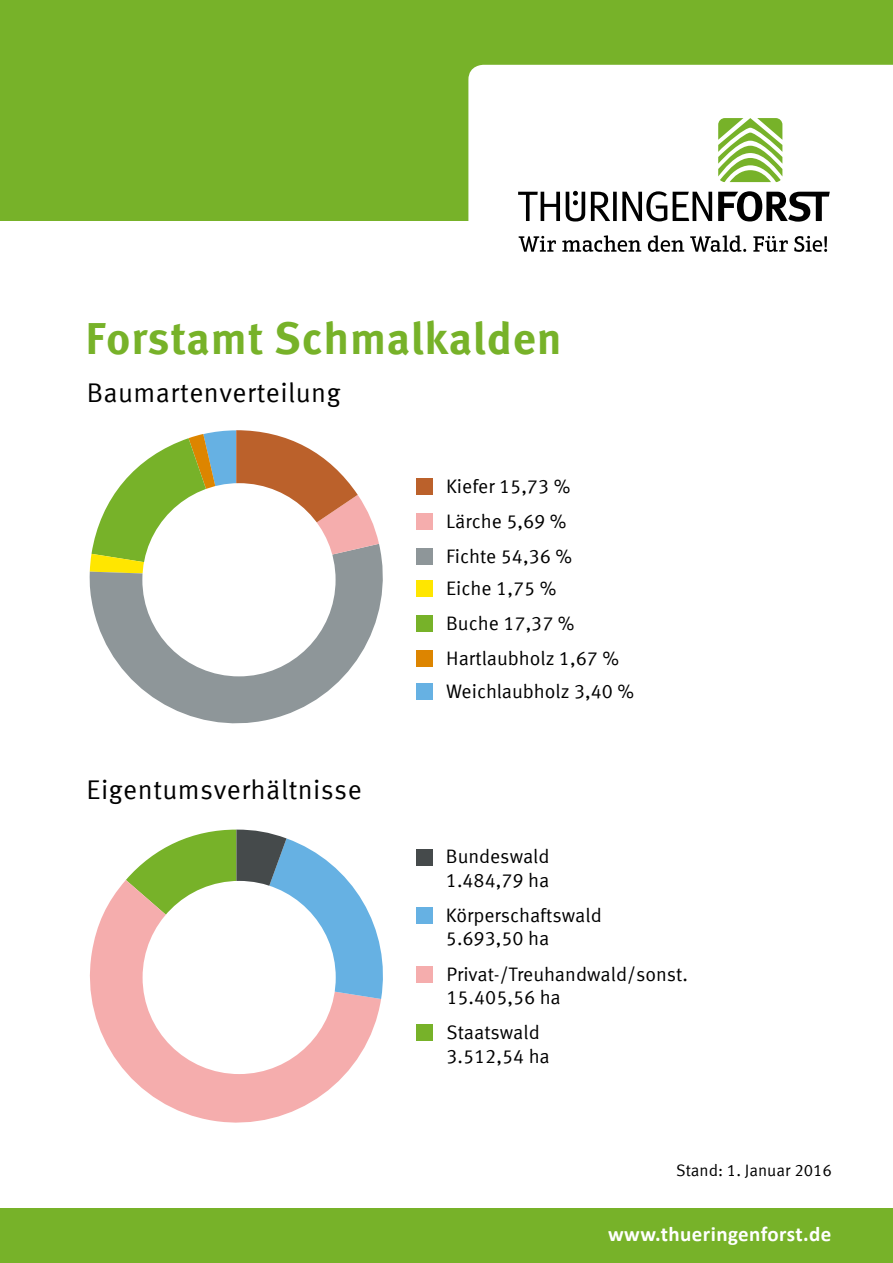
<style>
.page{position:relative;width:893px;height:1263px;background:#fff}
.page>*{position:absolute;margin:0;border:0;box-sizing:border-box;transform-origin:0 0}
.t1{font:700 45px "Meta Offc";letter-spacing:.015em;color:#77b229}
.t2{font:27px "Meta Offc Norm";letter-spacing:.02em;color:#000}
.t3{font:700 21px "Calibri";letter-spacing:.02em;color:#fff}
.t4{font:19.5px/23.4px "Meta Offc Norm";color:#000}
.t5{font:16.5px "Meta Offc Norm";color:#000}
</style>
<div class="page">
<div style="left:0;top:1209px;width:893px;height:54px;background:#77b229"></div>
<div style="left:0;top:0;width:893px;height:221px;background:#77b229"></div>
<div style="left:468px;top:65px;width:425px;height:186px;background:#fff"></div>
<svg style="left:518px;top:191px;width:194px;height:31px;background:#a4a4a4"></svg>
<svg style="left:718px;top:191px;width:112px;height:31px;background:#828282"></svg>
<svg style="left:718px;top:118px;width:64px;height:64px"></svg>
<svg style="left:519px;top:235px;width:308px;height:17px"></svg>
<svg style="left:89px;top:544px;width:294px;height:180px;fill:#8e9699"></svg>
<svg style="left:90px;top:430px;width:289px;height:147px"></svg>
<div style="left:416px;top:478px;width:16px;height:17px;background:#bb612b"></div>
<div style="left:416px;top:513px;width:16px;height:17px;background:#f5adad"></div>
<div style="left:416px;top:548px;width:16px;height:17px;background:#8e9699"></div>
<div style="left:416px;top:580px;width:16px;height:17px;background:#ffe600"></div>
<div style="left:416px;top:615px;width:16px;height:17px;background:#77b229"></div>
<div style="left:416px;top:650px;width:16px;height:16px;background:#dd8500"></div>
<div style="left:416px;top:683px;width:16px;height:17px;background:#66b1e3"></div>
<div style="left:142px;top:483px;width:194px;height:193px;background:#fff;border-radius:50%"></div>
<svg style="left:89px;top:880px;width:292px;height:243px;fill:#f5adad"></svg>
<svg style="left:126px;top:829px;width:257px;height:170px"></svg>
<div style="left:416px;top:849px;width:17px;height:16px;background:#454a4b"></div>
<div style="left:416px;top:908px;width:17px;height:16px;background:#66b1e3"></div>
<div style="left:416px;top:966px;width:17px;height:16px;background:#f5adad"></div>
<div style="left:416px;top:1024px;width:17px;height:16px;background:#77b229"></div>
<div style="left:143px;top:881px;width:193px;height:193px;background:#fff;border-radius:50%"></div>
<h1 class="t1" style="left:86px;top:312px;width:478px">Forstamt Schmalkalden</h1>
<h2 class="t2" style="left:87px;top:377px;width:255px">Baumartenverteilung</h2>
<h2 class="t2" style="left:86px;top:774px;width:277px">Eigentumsverhältnisse</h2>
<p class="t4" style="left:446px;top:470px;width:127px;line-height:35px">Kiefer 15,73 %<br>Lärche 5,69 %<br>Fichte 54,36 %</p>
<p class="t4" style="left:446px;top:572px;width:189px;line-height:34.3px">Eiche 1,75 %<br>Buche 17,37 %<br>Hartlaubholz 1,67 %<br>Weichlaubholz 3,40 %</p>
<p class="t4" style="left:446px;top:845px;width:105px">Bundeswald<br>1.484,79 ha</p>
<p class="t4" style="left:446px;top:904px;width:157px">Körperschaftswald<br>5.693,50 ha</p>
<p class="t4" style="left:446px;top:963px;width:243px">Privat-/Treuhandwald/sonst.<br>15.405,56 ha</p>
<p class="t4" style="left:446px;top:1021px;width:105px">Staatswald<br>3.512,54 ha</p>
<p class="t5" style="left:676px;top:1161px;width:157px">Stand: 1. Januar 2016</p>
<p class="t3" style="left:608px;top:1220px;width:225px">www.thueringenforst.de</p>
</div>
